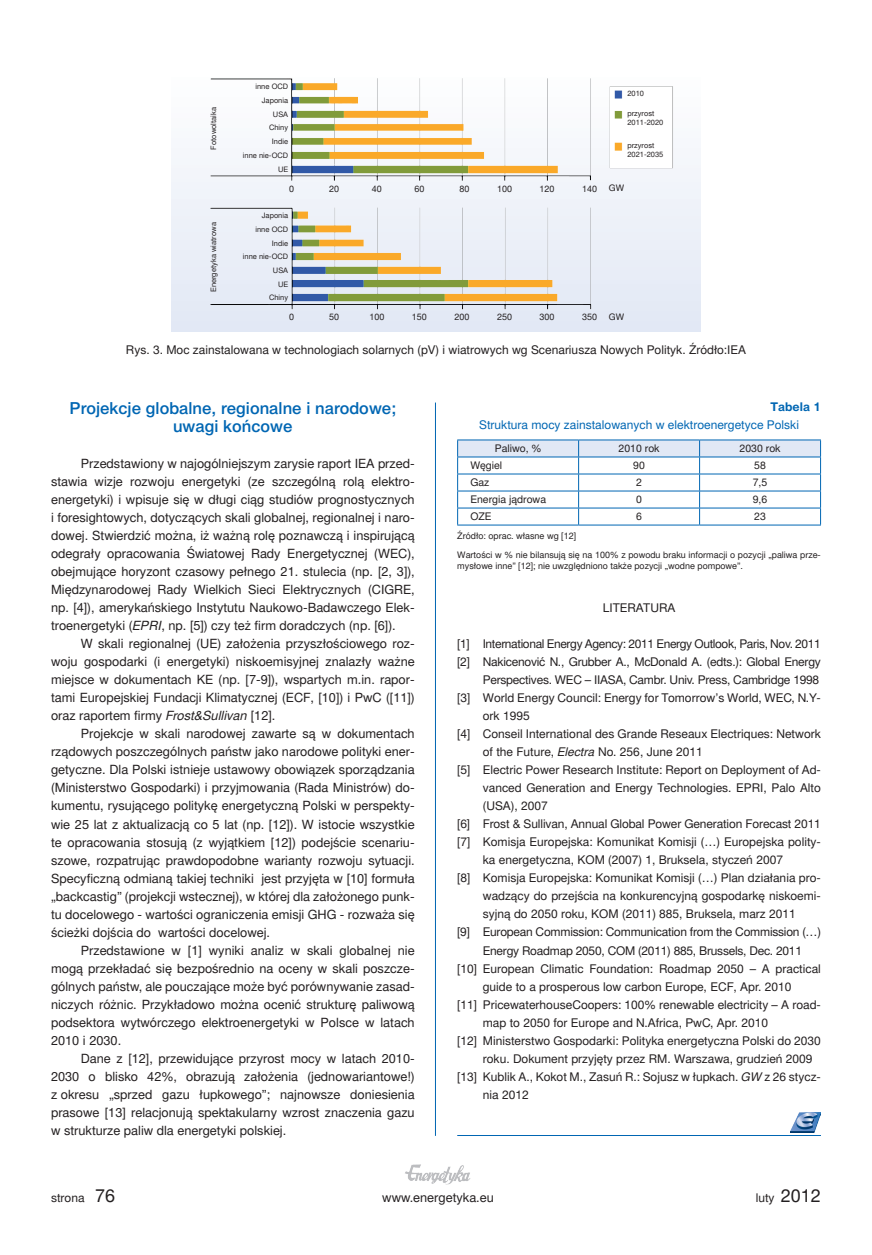
<style>
.page{position:relative;width:872px;height:1255px;background:#fff}
.page>*{position:absolute;margin:0;border:0;box-sizing:border-box;transform-origin:0 0}
.t1{font:16.5px/18px "Switzer EFN Medium";color:#0166b3;text-align:center}
.t2{font:12.75px/18px "Switzer EFN";color:#231f20;text-align:justify}
.t3{font:12px "Switzer EFN";color:#231f20}
.t4{font:12px "Switzer EFN";letter-spacing:-.02em;color:#231f20}
.t5{font:12px "Switzer EFN";letter-spacing:-.03em;color:#231f20}
.t6{font:12px "Switzer EFN";color:#0166b3}
.t7{font:700 12px "Switzer EFN";color:#0166b3}
.t8{font:10.5px "Switzer EFN";color:#231f20}
.t9{font:9px/19.4px "Switzer EFN";color:#231f20}
.t10{font:7.5px/14.1px "Switzer EFN";color:#231f20;text-align:right}
.s1{font-style:italic}
.s2{font-size:18px}
</style>
<div class="page">
<img style="left:405px;top:1164px;width:66px;height:21px">
<hr style="left:435px;top:402px;width:1px;height:733px;background:#0166b3">
<hr style="left:457px;top:439px;width:121px;height:1px;background:#0166b3">
<hr style="left:578px;top:439px;width:121px;height:1px;background:#0166b3">
<hr style="left:699px;top:439px;width:122px;height:1px;background:#0166b3">
<svg style="left:457px;top:440px;width:364px;height:84px"></svg>
<hr style="left:457px;top:524px;width:121px;height:1px;background:#0166b3">
<hr style="left:578px;top:524px;width:121px;height:1px;background:#0166b3">
<hr style="left:699px;top:524px;width:122px;height:1px;background:#0166b3">
<hr style="left:457px;top:1135px;width:364px;height:1px;background:#0166b3">
<img style="left:791px;top:1112px;width:30px;height:20px">
<div style="left:171px;top:72px;width:530px;height:259px;background:linear-gradient(to bottom,#fefefe,#e1e8f4)"></div>
<img style="left:204px;top:72px;width:492px;height:260px">
<p class="t10" style="left:206px;top:149px;width:44px;rotate:-90deg">Fotowoltaika</p>
<p class="t10" style="left:255px;top:79px;width:34px">inne OCD<br>Japonia<br>USA</p>
<p class="t10" style="left:243px;top:120px;width:47px">Chiny<br>Indie<br>inne nie-OCD<br>UE</p>
<p class="t9" style="left:289px;top:179px;width:7px">0</p>
<p class="t9" style="left:329px;top:179px;width:12px">20</p>
<p class="t9" style="left:372px;top:179px;width:12px">40</p>
<p class="t9" style="left:414px;top:179px;width:12px">60</p>
<p class="t9" style="left:459px;top:179px;width:12px">80</p>
<p class="t9" style="left:497px;top:179px;width:17px">100</p>
<p class="t9" style="left:539px;top:179px;width:17px">120</p>
<p class="t9" style="left:582px;top:179px;width:17px">140</p>
<p class="t10" style="left:206px;top:292px;width:71px;rotate:-90deg">Energetyka wiatrowa</p>
<p class="t10" style="left:255px;top:208px;width:34px">Japonia inne OCD<br>Indie</p>
<p class="t10" style="left:243px;top:249px;width:47px">inne nie-OCD</p>
<p class="t10" style="left:269px;top:278px;width:21px;line-height:12.8px">UE<br>Chiny</p>
<p class="t10" style="left:273px;top:263px;width:17px">USA</p>
<p class="t10" style="left:627px;top:87px;width:18px">2010</p>
<p class="t10" style="left:627px;top:109px;width:38px;line-height:9px;text-align:left">przyrost<br>2011-2020</p>
<p class="t10" style="left:627px;top:141px;width:38px;line-height:9px;text-align:left">przyrost<br>2021-2035</p>
<p class="t9" style="left:609px;top:178px;width:17px">GW</p>
<p class="t9" style="left:609px;top:307px;width:17px">GW</p>
<p class="t3" style="left:126px;top:342px;width:621px">Rys. 3. Moc zainstalowana w technologiach solarnych (pV) i wiatrowych wg Scenariusza Nowych Polityk. Źródło:IEA</p>
<p class="t9" style="left:289px;top:307px;width:7px">0</p>
<p class="t9" style="left:329px;top:307px;width:12px">50</p>
<p class="t9" style="left:369px;top:307px;width:17px">100</p>
<p class="t9" style="left:412px;top:307px;width:17px">150</p>
<p class="t9" style="left:454px;top:307px;width:17px">200</p>
<p class="t9" style="left:497px;top:307px;width:17px">250</p>
<p class="t9" style="left:539px;top:307px;width:17px">300</p>
<p class="t9" style="left:582px;top:307px;width:17px">350</p>
<p class="t1" style="left:70px;top:399px;width:328px">Projekcje globalne, regionalne i narodowe; uwagi końcowe</p>
<p class="t2" style="left:51px;top:454px;width:365px;text-indent:30px">Przedstawiony w najogólniejszym zarysie raport IEA przed&shy;stawia wizje rozwoju energetyki (ze szczególną rolą elektro&shy;energetyki) i wpisuje się w długi ciąg studiów prognostycznych i foresightowych, dotyczących skali globalnej, regionalnej i naro&shy;dowej. Stwierdzić można, iż ważną rolę poznawczą i inspirującą odegrały opracowania Światowej Rady Energetycznej (WEC), obejmujące horyzont czasowy pełnego 21. stulecia (np. [2, 3]), Międzynarodowej Rady Wielkich Sieci Elektrycznych (CIGRE, np. [4]), amerykańskiego Instytutu Naukowo-Badawczego Elek&shy;troenergetyki (<span class="s1">EPRI</span>, np. [5]) czy też firm doradczych (np. [6]).</p>
<p class="t2" style="left:51px;top:634px;width:365px;text-indent:30px">W skali regionalnej (UE) założenia przyszłościowego roz&shy;woju gospodarki (i energetyki) niskoemisyjnej znalazły ważne miejsce w dokumentach KE (np. [7-9]), wspartych m.in. rapor&shy;tami Europejskiej Fundacji Klimatycznej (ECF, [10]) i PwC ([11]) oraz raportem firmy <span class="s1">Frost&amp;Sullivan</span> [12].</p>
<p class="t2" style="left:51px;top:724px;width:365px;text-indent:30px">Projekcje w skali narodowej zawarte są w dokumentach rządowych poszczególnych państw jako narodowe polityki ener&shy;getyczne. Dla Polski istnieje ustawowy obowiązek sporządzania (Ministerstwo Gospodarki) i przyjmowania (Rada Ministrów) do&shy;kumentu, rysującego politykę energetyczną Polski w perspekty&shy;wie 25 lat z aktualizacją co 5 lat (np. [12]). W istocie wszystkie te opracowania stosują (z wyjątkiem [12]) podejście scenariu&shy;szowe, rozpatrując prawdopodobne warianty rozwoju sytuacji.<br>Specyficzną odmianą takiej techniki jest przyjęta w [10] formuła „backcastig” (projekcji wstecznej), w której dla założonego punk&shy;tu docelowego - wartości ograniczenia emisji GHG - rozważa się ścieżki dojścia do wartości docelowej.</p>
<p class="t2" style="left:51px;top:940px;width:365px;text-indent:30px">Przedstawione w [1] wyniki analiz w skali globalnej nie mogą przekładać się bezpośrednio na oceny w skali poszcze&shy;gólnych państw, ale pouczające może być porównywanie zasad&shy;niczych różnic. Przykładowo można ocenić strukturę paliwową podsektora wytwórczego elektroenergetyki w Polsce w latach 2010 i 2030.</p>
<p class="t2" style="left:51px;top:1048px;width:365px;text-indent:30px">Dane z [12], przewidujące przyrost mocy w latach 2010- 2030 o blisko 42%, obrazują założenia (jednowariantowe!) z okresu „sprzed gazu łupkowego”; najnowsze doniesienia prasowe [13] relacjonują spektakularny wzrost znaczenia gazu w strukturze paliw dla energetyki polskiej.</p>
<p class="t7" style="left:770px;top:399px;width:52px">Tabela 1</p>
<p class="t6" style="left:479px;top:418px;width:321px">Struktura mocy zainstalowanych w elektroenergetyce Polski</p>
<p class="t8" style="left:495px;top:442px;width:48px">Paliwo, %</p>
<p class="t8" style="left:618px;top:442px;width:43px">2010 rok</p>
<p class="t8" style="left:739px;top:442px;width:43px">2030 rok</p>
<p class="t8" style="left:470px;top:459px;width:33px">Węgiel</p>
<p class="t8" style="left:633px;top:459px;width:13px">90</p>
<p class="t8" style="left:754px;top:459px;width:13px">58</p>
<p class="t8" style="left:470px;top:476px;width:20px">Gaz</p>
<p class="t8" style="left:636px;top:476px;width:7px">2</p>
<p class="t8" style="left:752px;top:476px;width:16px">7,5</p>
<p class="t8" style="left:470px;top:493px;width:77px">Energia jądrowa</p>
<p class="t8" style="left:636px;top:493px;width:7px">0</p>
<p class="t8" style="left:752px;top:493px;width:16px">9,6</p>
<p class="t8" style="left:470px;top:510px;width:23px">OZE</p>
<p class="t8" style="left:636px;top:510px;width:7px">6</p>
<p class="t8" style="left:754px;top:510px;width:13px">23</p>
<p class="t9" style="left:457px;top:526px;width:365px">Źródło: oprac. własne wg [12]<br>Wartości w % nie bilansują się na 100% z powodu braku informacji o pozycji „paliwa prze-</p>
<p class="t9" style="left:457px;top:556px;width:287px">mysłowe inne” [12]; nie uwzględniono także pozycji „wodne pompowe”.</p>
<p class="t3" style="left:603px;top:601px;width:15px">Literatura</p>
<p class="t5" style="left:457px;top:637px;width:365px">[1] International Energy Agency: 2011 Energy Outlook, Paris, Nov. 2011</p>
<p class="t4" style="left:457px;top:655px;width:365px">[2] Nakicenović N., Grubber A., McDonald A. (edts.): Global Energy</p>
<p class="t4" style="left:483px;top:673px;width:338px">Perspectives. WEC – IIASA, Cambr. Univ. Press, Cambridge 1998</p>
<p class="t3" style="left:457px;top:691px;width:365px">[3] World Energy Council: Energy for Tomorrow’s World, WEC, N.Y-</p>
<p class="t3" style="left:483px;top:709px;width:48px">ork 1995</p>
<p class="t3" style="left:457px;top:727px;width:365px">[4] Conseil International des Grande Reseaux Electriques: Network</p>
<p class="t3" style="left:483px;top:745px;width:221px">of the Future, <span class="s1">Electra</span> No. 256, June 2011</p>
<p class="t3" style="left:457px;top:763px;width:365px">[5] Electric Power Research Institute: Report on Deployment of Ad-</p>
<p class="t3" style="left:483px;top:781px;width:340px">vanced Generation and Energy Technologies. EPRI, Palo Alto</p>
<p class="t3" style="left:483px;top:799px;width:66px">(USA), 2007</p>
<p class="t3" style="left:457px;top:817px;width:365px">[6] Frost &amp; Sullivan, Annual Global Power Generation Forecast 2011</p>
<p class="t3" style="left:457px;top:835px;width:365px">[7] Komisja Europejska: Komunikat Komisji (…) Europejska polity-</p>
<p class="t3" style="left:483px;top:853px;width:302px">ka energetyczna, KOM (2007) 1, Bruksela, styczeń 2007</p>
<p class="t3" style="left:457px;top:871px;width:365px">[8] Komisja Europejska: Komunikat Komisji (…) Plan działania pro-</p>
<p class="t3" style="left:483px;top:889px;width:340px">wadzący do przejścia na konkurencyjną gospodarkę niskoemi-</p>
<p class="t3" style="left:483px;top:907px;width:314px">syjną do 2050 roku, KOM (2011) 885, Bruksela, marz 2011</p>
<p class="t4" style="left:457px;top:925px;width:365px">[9] European Commission: Communication from the Commission (…)</p>
<p class="t4" style="left:483px;top:943px;width:321px">Energy Roadmap 2050, COM (2011) 885, Brussels, Dec. 2011</p>
<p class="t3" style="left:457px;top:961px;width:365px">[10] European Climatic Foundation: Roadmap 2050 – A practical</p>
<p class="t3" style="left:483px;top:979px;width:310px">guide to a prosperous low carbon Europe, ECF, Apr. 2010</p>
<p class="t3" style="left:457px;top:997px;width:365px">[11] PricewaterhouseCoopers: 100% renewable electricity – A road-</p>
<p class="t3" style="left:483px;top:1015px;width:287px">map to 2050 for Europe and N.Africa, PwC, Apr. 2010</p>
<p class="t3" style="left:457px;top:1033px;width:365px">[12] Ministerstwo Gospodarki: Polityka energetyczna Polski do 2030</p>
<p class="t3" style="left:483px;top:1051px;width:331px">roku. Dokument przyjęty przez RM. Warszawa, grudzień 2009</p>
<p class="t3" style="left:457px;top:1069px;width:365px">[13] Kublik A., Kokot M., Zasuń R.: Sojusz w łupkach. <span class="s1">GW</span> z 26 stycz-</p>
<p class="t3" style="left:483px;top:1087px;width:47px">nia 2012</p>
<p class="t3" style="left:51px;top:1190px;width:66px">strona <span class="s2">76</span></p>
<p class="t2" style="left:382px;top:1188px;width:113px">www.energetyka.eu</p>
<p class="t3" style="left:755px;top:1190px;width:67px">luty <span class="s2">2012</span></p>
</div>
